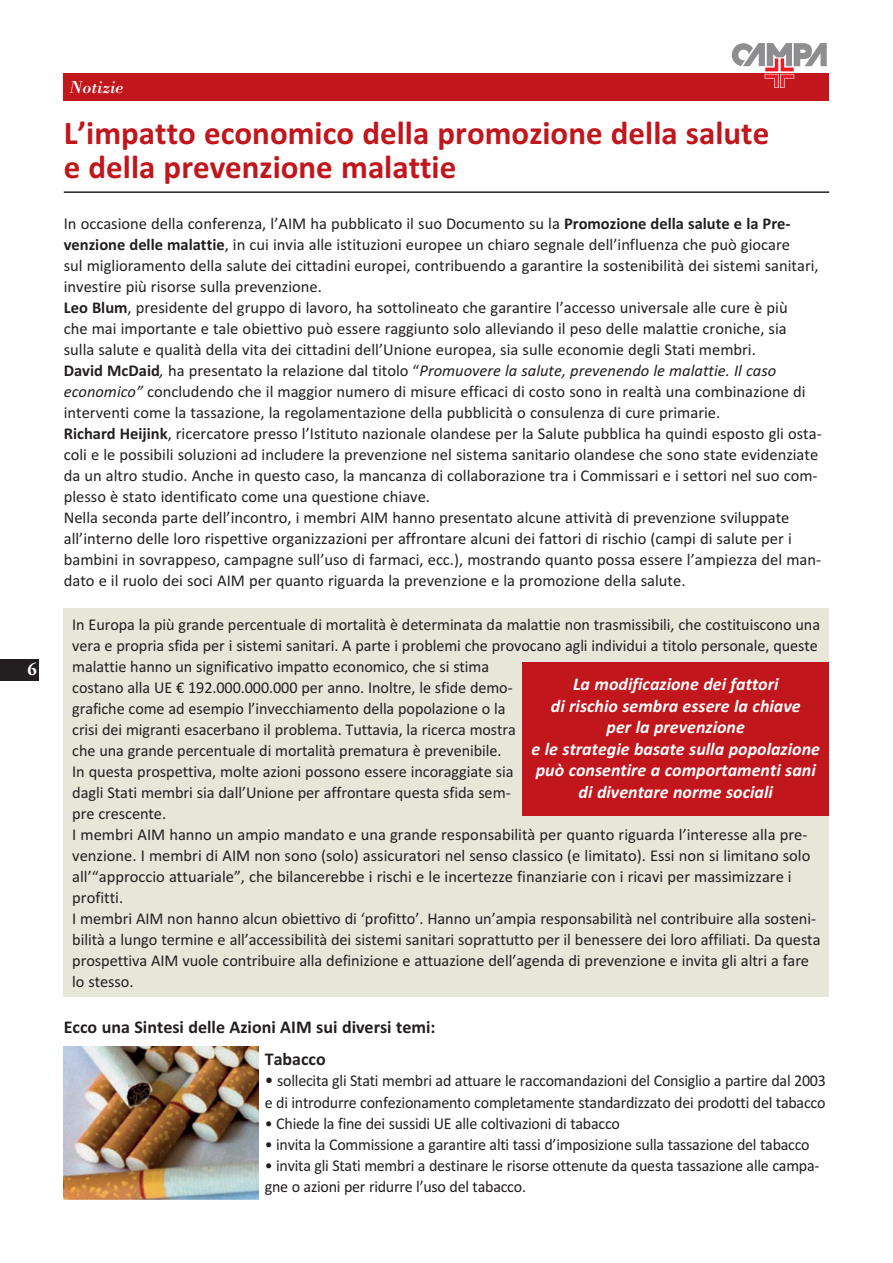
<style>
.page{position:relative;width:893px;height:1263px;background:#fff}
.page>*{position:absolute;margin:0;border:0;box-sizing:border-box;transform-origin:0 0}
.t1{font:33px/34.5px "Calibri Bold OTF";color:#c1161c}
.t2{font:18px/21.6px "Calibri Bold Italic OTF";color:#fff;text-align:center}
.t3{font:700 18px/32.2px "Calibri";color:#231f20}
.t4{font:italic 18px "Bodoni Std";color:#fff}
.t5{font:700 18px "Adobe Garamond Pro";color:#fff}
.t6{font:16.5px/21px "Calibri";color:#231f20}
.s1{font-weight:700}
.s2{font-style:italic}
.s3{font-size:18px}
</style>
<div class="page">
<div style="left:64px;top:608px;width:765px;height:388px;background:#e6e7d9"></div>
<div style="left:0;top:659px;width:38px;height:21px;background:#231f20"></div>
<div style="left:64px;top:73px;width:765px;height:27px;background:#c1161c"></div>
<svg style="left:732px;top:43px;width:95px;height:45px"></svg>
<hr style="left:64px;top:191px;width:765px;height:2px;background:#231f20">
<div style="left:522px;top:663px;width:307px;height:153px;background:#c1161c"></div>
<img style="left:64px;top:1047px;width:195px;height:152px">
<p class="t5" style="left:27px;top:658px;width:11px">6</p>
<p class="t4" style="left:70px;top:80px;width:55px">Notizie</p>
<h1 class="t1" style="left:64px;top:118px;width:707px">L’impatto economico della promozione della salute e della prevenzione malattie</h1>
<p class="t6" style="left:64px;top:214px;width:759px">In occasione della conferenza, l’AIM ha pubblicato il suo Documento su la <span class="s1">Promozione della salute e la Pre&shy;venzione delle malattie</span>, in cui invia alle istituzioni europee un chiaro segnale dell’influenza che può giocare<br>sul miglioramento della salute dei cittadini europei, contribuendo a garantire la sostenibilità dei sistemi sanitari, investire più risorse sulla prevenzione.<br><span class="s1">Leo Blum</span>, presidente del gruppo di lavoro, ha sottolineato che garantire l’accesso universale alle cure è più<br>che mai importante e tale obiettivo può essere raggiunto solo alleviando il peso delle malattie croniche, sia<br>sulla salute e qualità della vita dei cittadini dell’Unione europea, sia sulle economie degli Stati membri.<br><span class="s1">David McDaid</span><span class="s2">,</span> ha presentato la relazione dal titolo “<span class="s2">Promuovere la salute, prevenendo le malattie. Il caso economico”</span> concludendo che il maggior numero di misure efficaci di costo sono in realtà una combinazione di interventi come la tassazione, la regolamentazione della pubblicità o consulenza di cure primarie.<br><span class="s1">Richard Heijink</span>, ricercatore presso l’Istituto nazionale olandese per la Salute pubblica ha quindi esposto gli osta&shy;coli e le possibili soluzioni ad includere la prevenzione nel sistema sanitario olandese che sono state evidenziate da un altro studio. Anche in questo caso, la mancanza di collaborazione tra i Commissari e i settori nel suo com&shy;plesso è stato identificato come una questione chiave.<br>Nella seconda parte dell’incontro, i membri AIM hanno presentato alcune attività di prevenzione sviluppate all’interno delle loro rispettive organizzazioni per affrontare alcuni dei fattori di rischio (campi di salute per i bambini in sovrappeso, campagne sull’uso di farmaci, ecc.), mostrando quanto possa essere l’ampiezza del man&shy;dato e il ruolo dei soci AIM per quanto riguarda la prevenzione e la promozione della salute.</p>
<p class="t6" style="left:72px;top:615px;width:750px">In Europa la più grande percentuale di mortalità è determinata da malattie non trasmissibili, che costituiscono una vera e propria sfida per i sistemi sanitari. A parte i problemi che provocano agli individui a titolo personale, queste malattie hanno un significativo impatto economico, che si stima<br>costano alla UE € 192.000.000.000 per anno. Inoltre, le sfide demo-<br>grafiche come ad esempio l’invecchiamento della popolazione o la<br>crisi dei migranti esacerbano il problema. Tuttavia, la ricerca mostra<br>che una grande percentuale di mortalità prematura è prevenibile.<br>In questa prospettiva, molte azioni possono essere incoraggiate sia<br>dagli Stati membri sia dall’Unione per affrontare questa sfida sem-<br>pre crescente.<br>I membri AIM hanno un ampio mandato e una grande responsabilità per quanto riguarda l’interesse alla pre&shy;venzione. I membri di AIM non sono (solo) assicuratori nel senso classico (e limitato). Essi non si limitano solo all’“approccio attuariale”, che bilancerebbe i rischi e le incertezze finanziarie con i ricavi per massimizzare i profitti.<br>I membri AIM non hanno alcun obiettivo di ‘profitto’. Hanno un’ampia responsabilità nel contribuire alla sosteni&shy;bilità a lungo termine e all’accessibilità dei sistemi sanitari soprattutto per il benessere dei loro affiliati. Da questa prospettiva AIM vuole contribuire alla definizione e attuazione dell’agenda di prevenzione e invita gli altri a fare lo stesso.</p>
<p class="t3" style="left:265px;top:1012px;width:172px;text-indent:-201px">Ecco una Sintesi delle Azioni AIM sui diversi temi:<br>Tabacco</p>
<p class="t6" style="left:265px;top:1071px;width:563px;line-height:21.5px"><span class="s3">•</span> sollecita gli Stati membri ad attuare le raccomandazioni del Consiglio a partire dal 2003 e di introdurre confezionamento completamente standardizzato dei prodotti del tabacco</p>
<p class="t6" style="left:265px;top:1114px;width:357px">• Chiede la fine dei sussidi UE alle coltivazioni di tabacco</p>
<p class="t6" style="left:265px;top:1135px;width:546px">• invita la Commissione a garantire alti tassi d’imposizione sulla tassazione del tabacco</p>
<p class="t6" style="left:265px;top:1156px;width:556px">• invita gli Stati membri a destinare le risorse ottenute da questa tassazione alle campa&shy;gne o azioni per ridurre l’uso del tabacco.</p>
<p class="t2" style="left:532px;top:675px;width:290px">La modificazione dei fattori<br>di rischio sembra essere la chiave<br>per la prevenzione<br>e le strategie basate sulla popolazione può consentire a comportamenti sani di diventare norme sociali</p>
</div>
